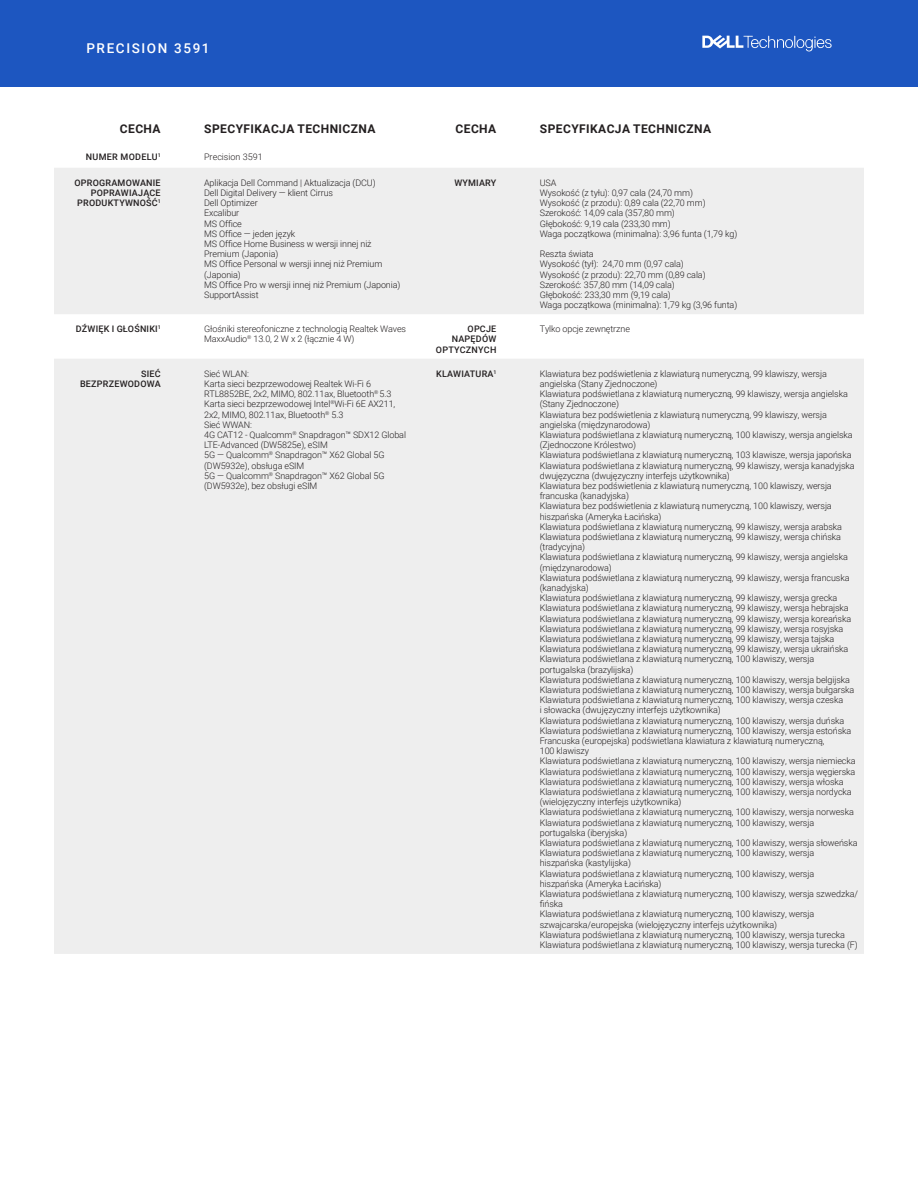
<style>
.page{position:relative;width:918px;height:1188px;background:#fff}
.page>*{position:absolute;margin:0;border:0;box-sizing:border-box;transform-origin:0 0}
.PRECISION_3591{font:500 13.5px "Roboto";letter-spacing:.12em;color:#fff}
.t1{font:700 12px "Roboto";letter-spacing:.035em;color:#231f20}
.Paragraph_4{font:300 9px/10.2px "Roboto";letter-spacing:-.01em;color:#231f20}
.Paragraph_2{font:300 9px/10.2px "Roboto";letter-spacing:-.01em;color:#231f20}
.Paragraph_3{font:300 9px/10.2px "Roboto";letter-spacing:-.01em;color:#231f20}
.Paragraph_2-2{font:500 9px/10.2px "Roboto";letter-spacing:.025em;color:#231f20;text-align:right}
.Paragraph_3-2{font:500 9px/10.2px "Roboto";letter-spacing:.025em;color:#231f20;text-align:right}
.Paragraph_4-2{font:500 9px/10.2px "Roboto";letter-spacing:.025em;color:#231f20;text-align:right}
.Paragraph_1{font:300 9px "Roboto";color:#231f20}
.Paragraph_1-2{font:500 9px "Roboto";letter-spacing:.035em;color:#231f20}
</style>
<div class="page">
<div style="left:0;top:0;width:918px;height:86px;background:#1d56c0"></div>
<svg style="left:702px;top:35px;width:130px;height:16px"></svg>
<div style="left:54px;top:168px;width:810px;height:786px;background:#eee"></div>
<p class="PRECISION_3591" style="left:86px;top:39px;width:125px">PRECISION 3591</p>
<p class="t1" style="left:120px;top:120px;width:42px">CECHA</p>
<p class="t1" style="left:204px;top:120px;width:173px">SPECYFIKACJA TECHNICZNA</p>
<p class="t1" style="left:456px;top:120px;width:42px">CECHA</p>
<p class="t1" style="left:540px;top:120px;width:173px">SPECYFIKACJA TECHNICZNA</p>
<p class="Paragraph_1-2" style="left:86px;top:151px;width:77px">NUMER MODELU<sup>1</sup></p>
<p class="Paragraph_1" style="left:204px;top:151px;width:60px">Precision 3591</p>
<p class="Paragraph_2-2" style="left:74px;top:177px;width:88px">OPROGRAMOWANIE<br>POPRAWIAJĄCE<br>PRODUKTYWNOŚĆ<sup>1</sup></p>
<p class="Paragraph_2" style="left:204px;top:177px;width:198px">Aplikacja Dell Command | Aktualizacja (DCU)<br>Dell Digital Delivery — klient Cirrus<br>Dell Optimizer<br>Excalibur<br>MS Office<br>MS Office — jeden język<br>MS Office Home Business w wersji innej niż<br>Premium (Japonia)<br>MS Office Personal w wersji innej niż Premium (Japonia)<br>MS Office Pro w wersji innej niż Premium (Japonia)<br>SupportAssist</p>
<p class="Paragraph_2-2" style="left:454px;top:177px;width:44px">WYMIARY</p>
<p class="Paragraph_2" style="left:540px;top:177px;width:199px">USA<br>Wysokość (z tyłu): 0,97 cala (24,70 mm)<br>Wysokość (z przodu): 0,89 cala (22,70 mm)<br>Szerokość: 14,09 cala (357,80 mm)<br>Głębokość: 9,19 cala (233,30 mm)<br>Waga początkowa (minimalna): 3,96 funta (1,79 kg)</p>
<p class="Paragraph_2" style="left:540px;top:249px;width:199px">Reszta świata<br>Wysokość (tył): 24,70 mm (0,97 cala)<br>Wysokość (z przodu): 22,70 mm (0,89 cala)<br>Szerokość: 357,80 mm (14,09 cala)<br>Głębokość: 233,30 mm (9,19 cala)<br>Waga początkowa (minimalna): 1,79 kg (3,96 funta)</p>
<p class="Paragraph_3-2" style="left:76px;top:324px;width:87px">DŹWIĘK I GŁOŚNIKI<sup>1</sup></p>
<p class="Paragraph_3" style="left:204px;top:324px;width:204px">Głośniki stereofoniczne z technologią Realtek Waves<br>MaxxAudio<sup>®</sup> 13.0, 2 W x 2 (łącznie 4 W)</p>
<p class="Paragraph_3-2" style="left:436px;top:324px;width:62px">OPCJE<br>NAPĘDÓW<br>OPTYCZNYCH</p>
<p class="Paragraph_3" style="left:540px;top:324px;width:92px">Tylko opcje zewnętrzne</p>
<p class="Paragraph_4-2" style="left:80px;top:368px;width:82px">SIEĆ<br>BEZPRZEWODOWA</p>
<p class="Paragraph_4" style="left:204px;top:368px;width:203px">Sieć WLAN:<br>Karta sieci bezprzewodowej Realtek Wi-Fi 6<br>RTL8852BE, 2x2, MIMO, 802.11ax, Bluetooth<sup>®</sup> 5.3<br>Karta sieci bezprzewodowej Intel<sup>®</sup>Wi-Fi 6E AX211, 2x2, MIMO, 802.11ax, Bluetooth<sup>®</sup> 5.3<br>Sieć WWAN:<br>4G CAT12 - Qualcomm<sup>®</sup> Snapdragon™ SDX12 Global LTE-Advanced (DW5825e), eSIM<br>5G — Qualcomm<sup>®</sup> Snapdragon™ X62 Global 5G (DW5932e), obsługa eSIM<br>5G — Qualcomm<sup>®</sup> Snapdragon™ X62 Global 5G (DW5932e), bez obsługi eSIM</p>
<p class="Paragraph_4-2" style="left:436px;top:368px;width:62px">KLAWIATURA<sup>1</sup></p>
<p class="Paragraph_4" style="left:540px;top:368px;width:289px">Klawiatura bez podświetlenia z klawiaturą numeryczną, 99 klawiszy, wersja angielska (Stany Zjednoczone)</p>
<p class="Paragraph_4" style="left:540px;top:389px;width:310px">Klawiatura podświetlana z klawiaturą numeryczną, 99 klawiszy, wersja angielska (Stany Zjednoczone)</p>
<p class="Paragraph_4" style="left:540px;top:409px;width:289px">Klawiatura bez podświetlenia z klawiaturą numeryczną, 99 klawiszy, wersja angielska (międzynarodowa)</p>
<p class="Paragraph_4" style="left:540px;top:429px;width:314px">Klawiatura podświetlana z klawiaturą numeryczną, 100 klawiszy, wersja angielska (Zjednoczone Królestwo)</p>
<p class="Paragraph_4" style="left:540px;top:450px;width:313px">Klawiatura podświetlana z klawiaturą numeryczną, 103 klawisze, wersja japońska</p>
<p class="Paragraph_4" style="left:540px;top:460px;width:316px">Klawiatura podświetlana z klawiaturą numeryczną, 99 klawiszy, wersja kanadyjska dwujęzyczna (dwujęzyczny interfejs użytkownika)</p>
<p class="Paragraph_4" style="left:540px;top:480px;width:294px">Klawiatura bez podświetlenia z klawiaturą numeryczną, 100 klawiszy, wersja francuska (kanadyjska)</p>
<p class="Paragraph_4" style="left:540px;top:501px;width:294px">Klawiatura bez podświetlenia z klawiaturą numeryczną, 100 klawiszy, wersja hiszpańska (Ameryka Łacińska)</p>
<p class="Paragraph_4" style="left:540px;top:521px;width:304px">Klawiatura podświetlana z klawiaturą numeryczną, 99 klawiszy, wersja arabska</p>
<p class="Paragraph_4" style="left:540px;top:531px;width:303px">Klawiatura podświetlana z klawiaturą numeryczną, 99 klawiszy, wersja chińska (tradycyjna)</p>
<p class="Paragraph_4" style="left:540px;top:552px;width:310px">Klawiatura podświetlana z klawiaturą numeryczną, 99 klawiszy, wersja angielska (międzynarodowa)</p>
<p class="Paragraph_4" style="left:540px;top:572px;width:311px">Klawiatura podświetlana z klawiaturą numeryczną, 99 klawiszy, wersja francuska (kanadyjska)</p>
<p class="Paragraph_4" style="left:540px;top:593px;width:299px">Klawiatura podświetlana z klawiaturą numeryczną, 99 klawiszy, wersja grecka</p>
<p class="Paragraph_4" style="left:540px;top:603px;width:310px">Klawiatura podświetlana z klawiaturą numeryczną, 99 klawiszy, wersja hebrajska</p>
<p class="Paragraph_4" style="left:540px;top:613px;width:313px">Klawiatura podświetlana z klawiaturą numeryczną, 99 klawiszy, wersja koreańska</p>
<p class="Paragraph_4" style="left:540px;top:623px;width:305px">Klawiatura podświetlana z klawiaturą numeryczną, 99 klawiszy, wersja rosyjska</p>
<p class="Paragraph_4" style="left:540px;top:633px;width:296px">Klawiatura podświetlana z klawiaturą numeryczną, 99 klawiszy, wersja tajska</p>
<p class="Paragraph_4" style="left:540px;top:644px;width:310px">Klawiatura podświetlana z klawiaturą numeryczną, 99 klawiszy, wersja ukraińska</p>
<p class="Paragraph_4" style="left:540px;top:654px;width:276px">Klawiatura podświetlana z klawiaturą numeryczną, 100 klawiszy, wersja portugalska (brazylijska)</p>
<p class="Paragraph_4" style="left:540px;top:674px;width:312px">Klawiatura podświetlana z klawiaturą numeryczną, 100 klawiszy, wersja belgijska</p>
<p class="Paragraph_4" style="left:540px;top:684px;width:316px">Klawiatura podświetlana z klawiaturą numeryczną, 100 klawiszy, wersja bułgarska</p>
<p class="Paragraph_4" style="left:540px;top:695px;width:305px">Klawiatura podświetlana z klawiaturą numeryczną, 100 klawiszy, wersja czeska i słowacka (dwujęzyczny interfejs użytkownika)</p>
<p class="Paragraph_4" style="left:540px;top:715px;width:306px">Klawiatura podświetlana z klawiaturą numeryczną, 100 klawiszy, wersja duńska</p>
<p class="Paragraph_4" style="left:540px;top:725px;width:313px">Klawiatura podświetlana z klawiaturą numeryczną, 100 klawiszy, wersja estońska</p>
<p class="Paragraph_4" style="left:540px;top:735px;width:286px">Francuska (europejska) podświetlana klawiatura z klawiaturą numeryczną,</p>
<p class="Paragraph_4" style="left:540px;top:746px;width:51px">100 klawiszy</p>
<p class="Paragraph_4" style="left:540px;top:756px;width:317px">Klawiatura podświetlana z klawiaturą numeryczną, 100 klawiszy, wersja niemiecka</p>
<p class="Paragraph_4" style="left:540px;top:766px;width:317px">Klawiatura podświetlana z klawiaturą numeryczną, 100 klawiszy, wersja węgierska</p>
<p class="Paragraph_4" style="left:540px;top:776px;width:305px">Klawiatura podświetlana z klawiaturą numeryczną, 100 klawiszy, wersja włoska</p>
<p class="Paragraph_4" style="left:540px;top:786px;width:313px">Klawiatura podświetlana z klawiaturą numeryczną, 100 klawiszy, wersja nordycka (wielojęzyczny interfejs użytkownika)</p>
<p class="Paragraph_4" style="left:540px;top:807px;width:316px">Klawiatura podświetlana z klawiaturą numeryczną, 100 klawiszy, wersja norweska</p>
<p class="Paragraph_4" style="left:540px;top:817px;width:276px">Klawiatura podświetlana z klawiaturą numeryczną, 100 klawiszy, wersja portugalska (iberyjska)</p>
<p class="Paragraph_4" style="left:540px;top:837px;width:319px">Klawiatura podświetlana z klawiaturą numeryczną, 100 klawiszy, wersja słoweńska</p>
<p class="Paragraph_4" style="left:540px;top:848px;width:276px">Klawiatura podświetlana z klawiaturą numeryczną, 100 klawiszy, wersja hiszpańska (kastylijska)</p>
<p class="Paragraph_4" style="left:540px;top:868px;width:276px">Klawiatura podświetlana z klawiaturą numeryczną, 100 klawiszy, wersja hiszpańska (Ameryka Łacińska)</p>
<p class="Paragraph_4" style="left:540px;top:888px;width:320px">Klawiatura podświetlana z klawiaturą numeryczną, 100 klawiszy, wersja szwedzka/ fińska</p>
<p class="Paragraph_4" style="left:540px;top:909px;width:276px">Klawiatura podświetlana z klawiaturą numeryczną, 100 klawiszy, wersja szwajcarska/europejska (wielojęzyczny interfejs użytkownika)</p>
<p class="Paragraph_4" style="left:540px;top:929px;width:307px">Klawiatura podświetlana z klawiaturą numeryczną, 100 klawiszy, wersja turecka</p>
<p class="Paragraph_4" style="left:540px;top:939px;width:319px">Klawiatura podświetlana z klawiaturą numeryczną, 100 klawiszy, wersja turecka (F)</p>
</div>
